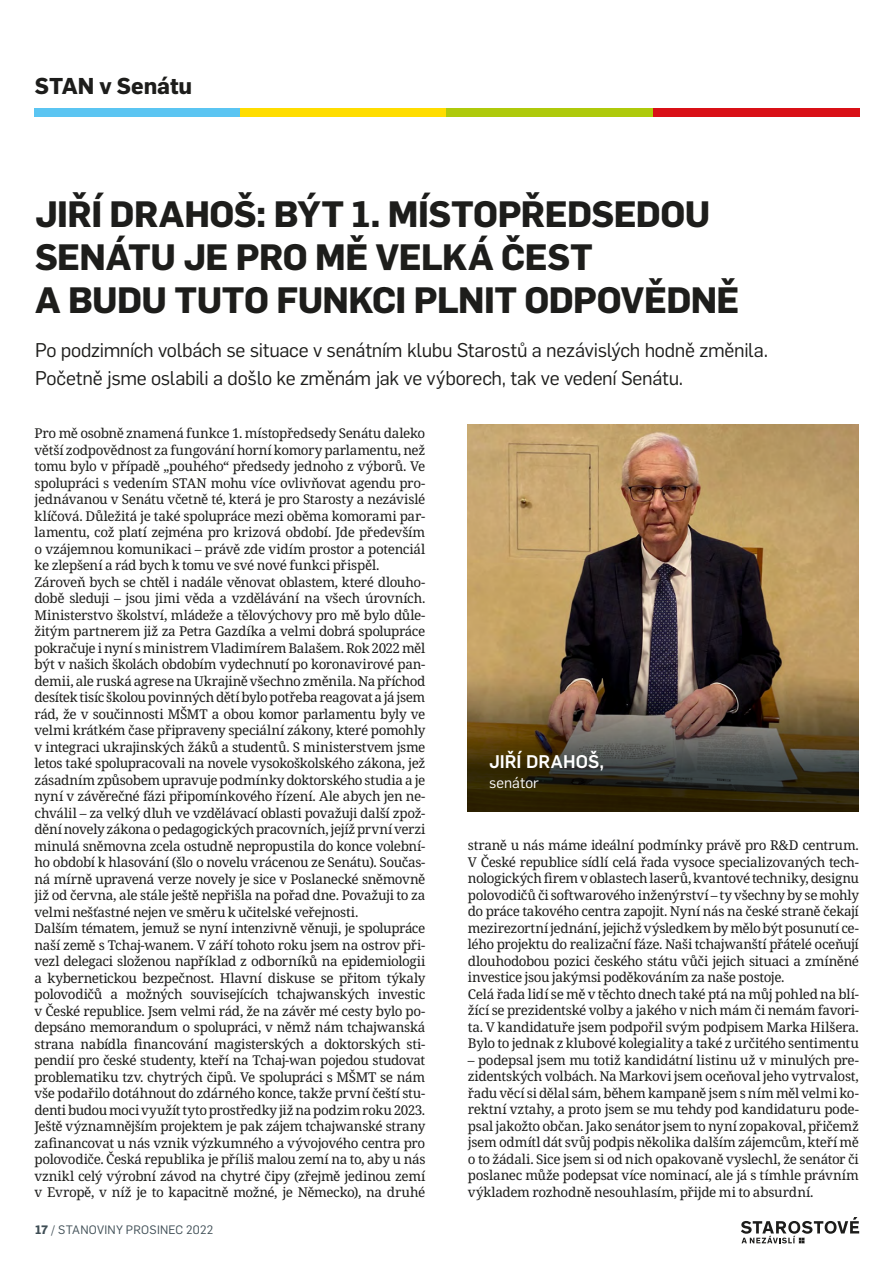
<style>
.page{position:relative;width:893px;height:1263px;background:#fff}
.page>*{position:absolute;margin:0;border:0;box-sizing:border-box;transform-origin:0 0}
.t1{font:700 36px/43.2px "Flama";letter-spacing:-.015em;color:#1d1d1b}
.t2{font:700 22.5px "Flama";color:#1d1d1b}
.t3{font:19.5px/28.5px "Flama";letter-spacing:-.015em;color:#1d1d1b}
.t4{font:500 18px "Flama";letter-spacing:.005em;color:#fff}
.t5{font:15px "Flama";letter-spacing:.005em;color:#fff}
.t6{font:13.5px/16.5px "Noto Serif";letter-spacing:-.03em;color:#1d1d1b}
.t7{font:12px "Flama";letter-spacing:.02em;color:#3f4e55}
.s1{font-weight:700}
</style>
<div class="page">
<div style="left:34px;top:108px;width:206px;height:9px;background:#5bc5f2"></div>
<div style="left:240px;top:108px;width:207px;height:9px;background:#fd0"></div>
<div style="left:447px;top:108px;width:206px;height:9px;background:#afca0b"></div>
<div style="left:653px;top:108px;width:207px;height:9px;background:#d91016"></div>
<svg style="left:741px;top:1217px;width:118px;height:26px"></svg>
<img style="left:467px;top:424px;width:392px;height:229px">
<img style="left:467px;top:653px;width:392px;height:158px">
<h2 class="t2" style="left:35px;top:69px;width:159px">STAN v Senátu</h2>
<h1 class="t1" style="left:35px;top:190px;width:706px">JIŘÍ DRAHOŠ: BÝT 1. MÍSTOPŘEDSEDOU<br>SENÁTU JE PRO MĚ VELKÁ ČEST<br>A BUDU TUTO FUNKCI PLNIT ODPOVĚDNĚ</h1>
<h3 class="t3" style="left:35px;top:334px;width:734px">Po podzimních volbách se situace v senátním klubu Starostů a nezávislých hodně změnila.<br>Početně jsme oslabili a došlo ke změnám jak ve výborech, tak ve vedení Senátu.</h3>
<p class="t6" style="left:35px;top:425px;width:392px">Pro mě osobně znamená funkce 1. místopředsedy Senátu daleko větší zodpovědnost za fungování horní komory parlamentu, než tomu bylo v případě „pouhého“ předsedy jednoho z výborů. Ve spolupráci s vedením STAN mohu více ovlivňovat agendu pro&shy;jednávanou v Senátu včetně té, která je pro Starosty a nezávislé klíčová. Důležitá je také spolupráce mezi oběma komorami par&shy;lamentu, což platí zejména pro krizová období. Jde především o vzájemnou komunikaci – právě zde vidím prostor a potenciál ke zlepšení a rád bych k tomu ve své nové funkci přispěl.<br>Zároveň bych se chtěl i nadále věnovat oblastem, které dlouho&shy;době sleduji – jsou jimi věda a vzdělávání na všech úrovních.<br>Ministerstvo školství, mládeže a tělovýchovy pro mě bylo důle&shy;žitým partnerem již za Petra Gazdíka a velmi dobrá spolupráce pokračuje i nyní s ministrem Vladimírem Balašem. Rok 2022 měl být v našich školách obdobím vydechnutí po koronavirové pan&shy;demii, ale ruská agrese na Ukrajině všechno změnila. Na příchod desítek tisíc školou povinných dětí bylo potřeba reagovat a já jsem rád, že v součinnosti MŠMT a obou komor parlamentu byly ve velmi krátkém čase připraveny speciální zákony, které pomohly v integraci ukrajinských žáků a studentů. S ministerstvem jsme letos také spolupracovali na novele vysokoškolského zákona, jež zásadním způsobem upravuje podmínky doktorského studia a je nyní v závěrečné fázi připomínkového řízení. Ale abych jen ne&shy;chválil – za velký dluh ve vzdělávací oblasti považuji další zpož&shy;dění novely zákona o pedagogických pracovních, jejíž první verzi minulá sněmovna zcela ostudně nepropustila do konce volební&shy;ho období k hlasování (šlo o novelu vrácenou ze Senátu). Součas&shy;ná mírně upravená verze novely je sice v Poslanecké sněmovně již od června, ale stále ještě nepřišla na pořad dne. Považuji to za velmi nešťastné nejen ve směru k učitelské veřejnosti.<br>Dalším tématem, jemuž se nyní intenzivně věnuji, je spolupráce naší země s Tchaj-wanem. V září tohoto roku jsem na ostrov při&shy;vezl delegaci složenou například z odborníků na epidemiologii a kybernetickou bezpečnost. Hlavní diskuse se přitom týkaly polovodičů a možných souvisejících tchajwanských investic v České republice. Jsem velmi rád, že na závěr mé cesty bylo po&shy;depsáno memorandum o spolupráci, v němž nám tchajwanská strana nabídla financování magisterských a doktorských sti&shy;pendií pro české studenty, kteří na Tchaj-wan pojedou studovat problematiku tzv. chytrých čipů. Ve spolupráci s MŠMT se nám vše podařilo dotáhnout do zdárného konce, takže první čeští stu&shy;denti budou moci využít tyto prostředky již na podzim roku 2023.<br>Ještě významnějším projektem je pak zájem tchajwanské strany zafinancovat u nás vznik výzkumného a vývojového centra pro polovodiče. Česká republika je příliš malou zemí na to, aby u nás vznikl celý výrobní závod na chytré čipy (zřejmě jedinou zemí v Evropě, v níž je to kapacitně možné, je Německo), na druhé</p>
<p class="t7" style="left:35px;top:1221px;width:180px"><span class="s1">17</span> / STANOVINY PROSINEC 2022</p>
<h3 class="t4" style="left:489px;top:749px;width:116px">JIŘÍ DRAHOŠ,</h3>
<p class="t5" style="left:489px;top:772px;width:51px">senátor</p>
<p class="t6" style="left:468px;top:838px;width:393px">straně u nás máme ideální podmínky právě pro R&amp;D centrum.<br>V České republice sídlí celá řada vysoce specializovaných tech&shy;nologických firem v oblastech laserů, kvantové techniky, designu polovodičů či softwarového inženýrství – ty všechny by se mohly do práce takového centra zapojit. Nyní nás na české straně čekají mezirezortní jednání, jejichž výsledkem by mělo být posunutí ce&shy;lého projektu do realizační fáze. Naši tchajwanští přátelé oceňují dlouhodobou pozici českého státu vůči jejich situaci a zmíněné investice jsou jakýmsi poděkováním za naše postoje.<br>Celá řada lidí se mě v těchto dnech také ptá na můj pohled na blí&shy;žící se prezidentské volby a jakého v nich mám či nemám favori&shy;ta. V kandidatuře jsem podpořil svým podpisem Marka Hilšera.<br>Bylo to jednak z klubové kolegiality a také z určitého sentimentu</p>
<p class="t6" style="left:468px;top:1052px;width:393px;text-align:justify">– podepsal jsem mu totiž kandidátní listinu už v minulých pre&shy;zidentských volbách. Na Markovi jsem oceňoval jeho vytrvalost, řadu věcí si dělal sám, během kampaně jsem s ním měl velmi ko&shy;rektní vztahy, a proto jsem se mu tehdy pod kandidaturu pode&shy;psal jakožto občan. Jako senátor jsem to nyní zopakoval, přičemž jsem odmítl dát svůj podpis několika dalším zájemcům, kteří mě o to žádali. Sice jsem si od nich opakovaně vyslechl, že senátor či poslanec může podepsat více nominací, ale já s tímhle právním výkladem rozhodně nesouhlasím, přijde mi to absurdní.</p>
</div>
